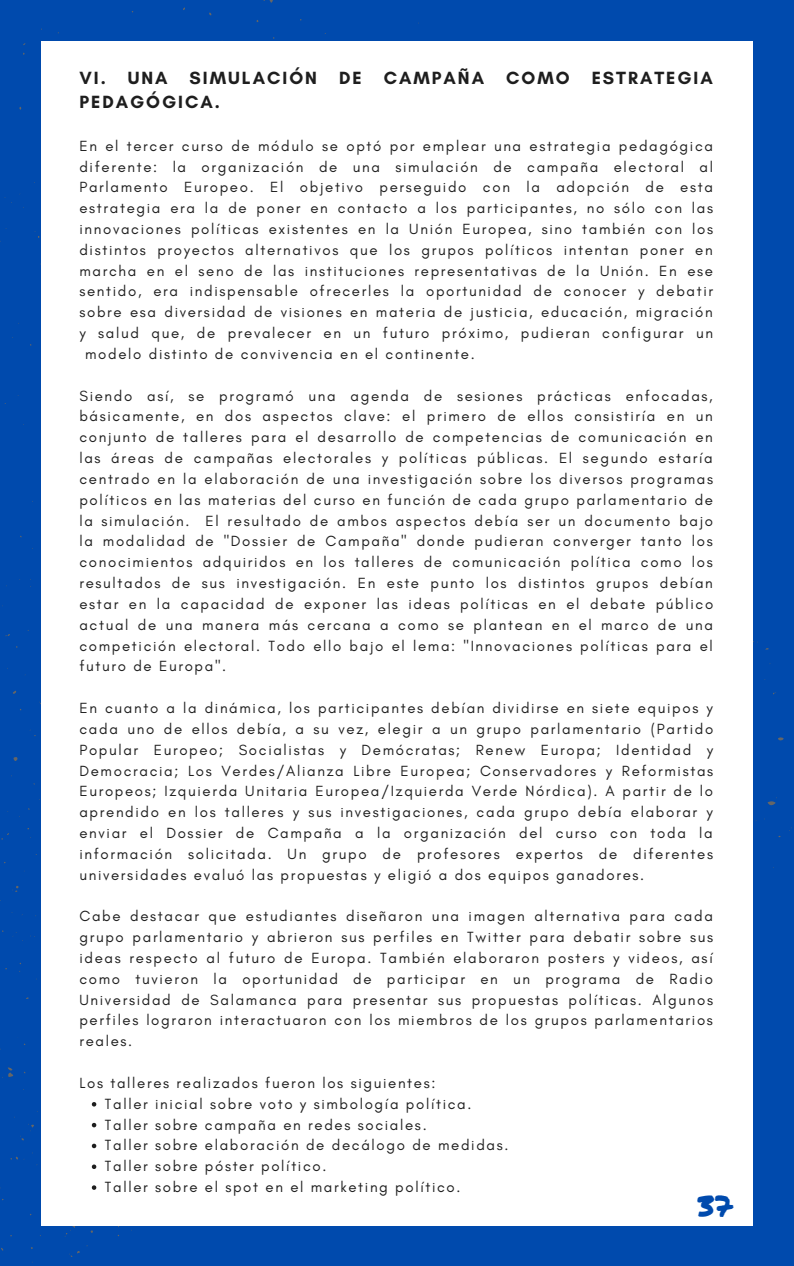
<style>
.page{position:relative;width:794px;height:1266px;background:#fff}
.page>*{position:absolute;margin:0;border:0;box-sizing:border-box;transform-origin:0 0}
.t1{font:30px "Permanent Marker";color:#004aad}
.t2{font:700 18px/24.8px "Glacial Indifference";letter-spacing:.11em;color:#1e1e1e}
.t3{font:15px/20.9px "Glacial Indifference";letter-spacing:.11em;color:#1e1e1e;text-align:justify}
</style>
<div class="page">
<div style="left:0;top:0;width:793px;height:1266px;background:#004aad"></div>
<div style="left:41px;top:41px;width:711px;height:1184px;background:#fff"></div>
<svg style="left:92px;top:1102px;width:4px;height:4px"></svg>
<svg style="left:92px;top:1123px;width:4px;height:4px"></svg>
<svg style="left:92px;top:1143px;width:4px;height:5px"></svg>
<svg style="left:92px;top:1164px;width:4px;height:5px"></svg>
<svg style="left:92px;top:1185px;width:4px;height:5px"></svg>
<p class="t2" style="left:79px;top:65px;width:634px">VI. UNA SIMULACIÓN DE CAMPAÑA COMO ESTRATEGIA<br>PEDAGÓGICA.</p>
<p class="t3" style="left:79px;top:135px;width:634px">En el tercer curso de módulo se optó por emplear una estrategia pedagógica</p>
<p class="t3" style="left:79px;top:156px;width:634px">diferente: la organización de una simulación de campaña electoral al</p>
<p class="t3" style="left:79px;top:177px;width:634px">Parlamento Europeo. El objetivo perseguido con la adopción de esta</p>
<p class="t3" style="left:79px;top:197px;width:634px">estrategia era la de poner en contacto a los participantes, no sólo con las</p>
<p class="t3" style="left:79px;top:218px;width:635px">innovaciones políticas existentes en la Unión Europea, sino también con los</p>
<p class="t3" style="left:79px;top:239px;width:634px">distintos proyectos alternativos que los grupos políticos intentan poner en</p>
<p class="t3" style="left:79px;top:260px;width:635px">marcha en el seno de las instituciones representativas de la Unión. En ese</p>
<p class="t3" style="left:79px;top:281px;width:635px">sentido, era indispensable ofrecerles la oportunidad de conocer y debatir</p>
<p class="t3" style="left:79px;top:302px;width:634px">sobre esa diversidad de visiones en materia de justicia, educación, migración</p>
<p class="t3" style="left:79px;top:322px;width:634px">y salud que, de prevalecer en un futuro próximo, pudieran configurar un</p>
<p class="t3" style="left:85px;top:343px;width:391px">modelo distinto de convivencia en el continente.</p>
<p class="t3" style="left:79px;top:385px;width:635px">Siendo así, se programó una agenda de sesiones prácticas enfocadas, básicamente, en dos aspectos clave: el primero de ellos consistiría en un conjunto de talleres para el desarrollo de competencias de comunicación en las áreas de campañas electorales y políticas públicas. El segundo estaría centrado en la elaboración de una investigación sobre los diversos programas políticos en las materias del curso en función de cada grupo parlamentario de la simulación. El resultado de ambos aspectos debía ser un documento bajo la modalidad de "Dossier de Campaña" donde pudieran converger tanto los conocimientos adquiridos en los talleres de comunicación política como los resultados de sus investigación. En este punto los distintos grupos debían estar en la capacidad de exponer las ideas políticas en el debate público actual de una manera más cercana a como se plantean en el marco de una competición electoral. Todo ello bajo el lema: "Innovaciones políticas para el futuro de Europa".</p>
<p class="t3" style="left:79px;top:697px;width:635px">En cuanto a la dinámica, los participantes debían dividirse en siete equipos y cada uno de ellos debía, a su vez, elegir a un grupo parlamentario (Partido Popular Europeo; Socialistas y Demócratas; Renew Europa; Identidad y Democracia; Los Verdes/Alianza Libre Europea; Conservadores y Reformistas Europeos; Izquierda Unitaria Europea/Izquierda Verde Nórdica). A partir de lo aprendido en los talleres y sus investigaciones, cada grupo debía elaborar y enviar el Dossier de Campaña a la organización del curso con toda la información solicitada. Un grupo de profesores expertos de diferentes universidades evaluó las propuestas y eligió a dos equipos ganadores.</p>
<p class="t3" style="left:79px;top:905px;width:635px">Cabe destacar que estudiantes diseñaron una imagen alternativa para cada grupo parlamentario y abrieron sus perfiles en Twitter para debatir sobre sus ideas respecto al futuro de Europa. También elaboraron posters y videos, así como tuvieron la oportunidad de participar en un programa de Radio Universidad de Salamanca para presentar sus propuestas políticas. Algunos perfiles lograron interactuaron con los miembros de los grupos parlamentarios reales.</p>
<p class="t3" style="left:79px;top:1072px;width:357px">Los talleres realizados fueron los siguientes:</p>
<p class="t3" style="left:105px;top:1093px;width:405px;text-align:left">Taller inicial sobre voto y simbología política.<br>Taller sobre campaña en redes sociales.<br>Taller sobre elaboración de decálogo de medidas.<br>Taller sobre póster político.<br>Taller sobre el spot en el marketing político.</p>
<h1 class="t1" style="left:697px;top:1183px;width:36px">37</h1>
</div>
